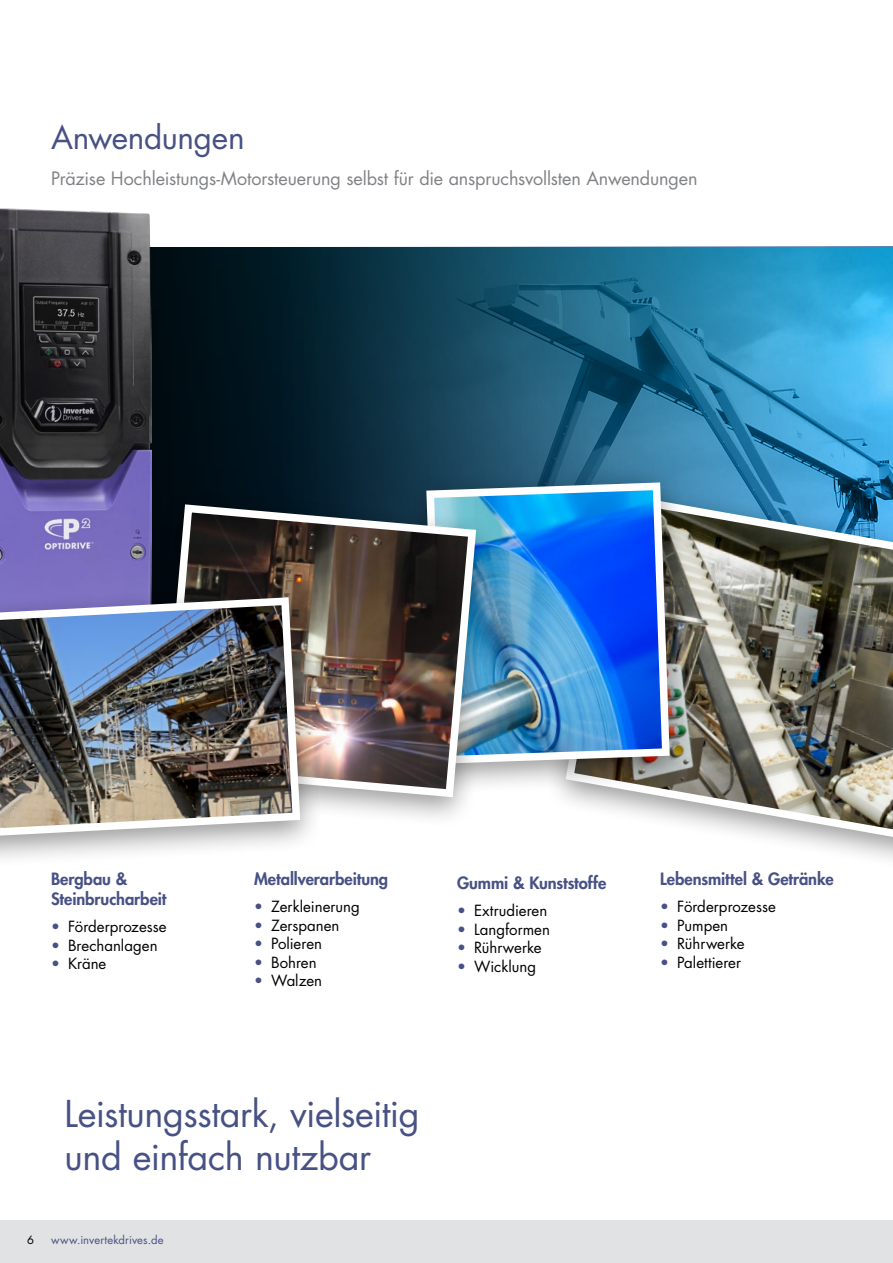
<style>
.page{position:relative;width:893px;height:1263px;background:#fff}
.page>*{position:absolute;margin:0;border:0;box-sizing:border-box;transform-origin:0 0}
.t1{font:36px/43.2px "Futura Std";letter-spacing:-.015em;color:#475184}
.t2{font:31.5px "Futura Std";letter-spacing:-.01em;color:#475184}
.Page_Intro{font:18px "Futura Std";letter-spacing:-.01em;color:#808285}
.H2_Purple{font:800 16.5px/19.8px "Futura Std";letter-spacing:-.005em;color:#475184}
.t3{font:15px "Futura Std";color:#000}
.t4{font:11.25px "Futura Std";letter-spacing:.01em;color:#475184}
.t5{font:11.25px "Futura Std";color:#000}
.s1{color:#475184}
</style>
<div class="page">
<div style="left:0;top:247px;width:893px;height:382px;background:#001018"></div>
<img style="left:270px;top:247px;width:623px;height:243px">
<div style="left:543px;top:479px;width:350px;height:406px;background:#000;opacity:.4"></div>
<img style="left:561px;top:489px;width:332px;height:370px">
<div style="left:403px;top:467px;width:290px;height:328px;background:#000;opacity:.4"></div>
<img style="left:422px;top:479px;width:252px;height:289px">
<div style="left:139px;top:490px;width:360px;height:339px;background:#000;opacity:.4"></div>
<img style="left:158px;top:500px;width:322px;height:301px">
<img style="left:0;top:208px;width:151px;height:375px">
<div style="left:0;top:583px;width:323px;height:286px;background:#000;opacity:.4"></div>
<img style="left:0;top:593px;width:304px;height:248px">
<div style="left:0;top:1220px;width:893px;height:43px;background:#e1e2e3"></div>
<h1 class="t2" style="left:51px;top:117px;width:195px">Anwendungen</h1>
<p class="Page_Intro" style="left:51px;top:167px;width:648px">Präzise Hochleistungs-Motorsteuerung selbst für die anspruchsvollsten Anwendungen</p>
<p class="H2_Purple" style="left:51px;top:869px;width:117px">Bergbau &amp;<br>Steinbrucharbeit</p>
<p class="t3" style="left:51px;top:917px;width:117px"><span class="s1">•</span> Förderprozesse</p>
<p class="t3" style="left:51px;top:935px;width:108px"><span class="s1">•</span> Brechanlagen</p>
<p class="t3" style="left:51px;top:954px;width:57px"><span class="s1">•</span> Kräne</p>
<p class="H2_Purple" style="left:254px;top:869px;width:136px">Metallverarbeitung</p>
<p class="t3" style="left:254px;top:897px;width:107px"><span class="s1">•</span> Zerkleinerung</p>
<p class="t3" style="left:254px;top:916px;width:87px"><span class="s1">•</span> Zerspanen</p>
<p class="t3" style="left:254px;top:934px;width:69px"><span class="s1">•</span> Polieren</p>
<p class="t3" style="left:254px;top:953px;width:64px"><span class="s1">•</span> Bohren</p>
<p class="t3" style="left:254px;top:971px;width:70px"><span class="s1">•</span> Walzen</p>
<p class="H2_Purple" style="left:457px;top:873px;width:151px">Gummi &amp; Kunststoffe</p>
<p class="t3" style="left:457px;top:901px;width:92px"><span class="s1">•</span> Extrudieren</p>
<p class="t3" style="left:457px;top:919px;width:94px"><span class="s1">•</span> Langformen</p>
<p class="t3" style="left:457px;top:938px;width:86px"><span class="s1">•</span> Rührwerke</p>
<p class="t3" style="left:457px;top:956px;width:81px"><span class="s1">•</span> Wicklung</p>
<p class="t1" style="left:65px;top:1092px;width:357px">Leistungsstark, vielseitig und einfach nutzbar</p>
<p class="t5" style="left:27px;top:1232px;width:8px">6</p>
<p class="t4" style="left:51px;top:1232px;width:114px">www.invertekdrives.de</p>
<p class="H2_Purple" style="left:660px;top:869px;width:175px">Lebensmittel &amp; Getränke</p>
<p class="t3" style="left:660px;top:897px;width:117px"><span class="s1">•</span> Förderprozesse</p>
<p class="t3" style="left:660px;top:916px;width:70px"><span class="s1">•</span> Pumpen</p>
<p class="t3" style="left:660px;top:934px;width:86px"><span class="s1">•</span> Rührwerke</p>
<p class="t3" style="left:660px;top:953px;width:82px"><span class="s1">•</span> Palettierer</p>
</div>
